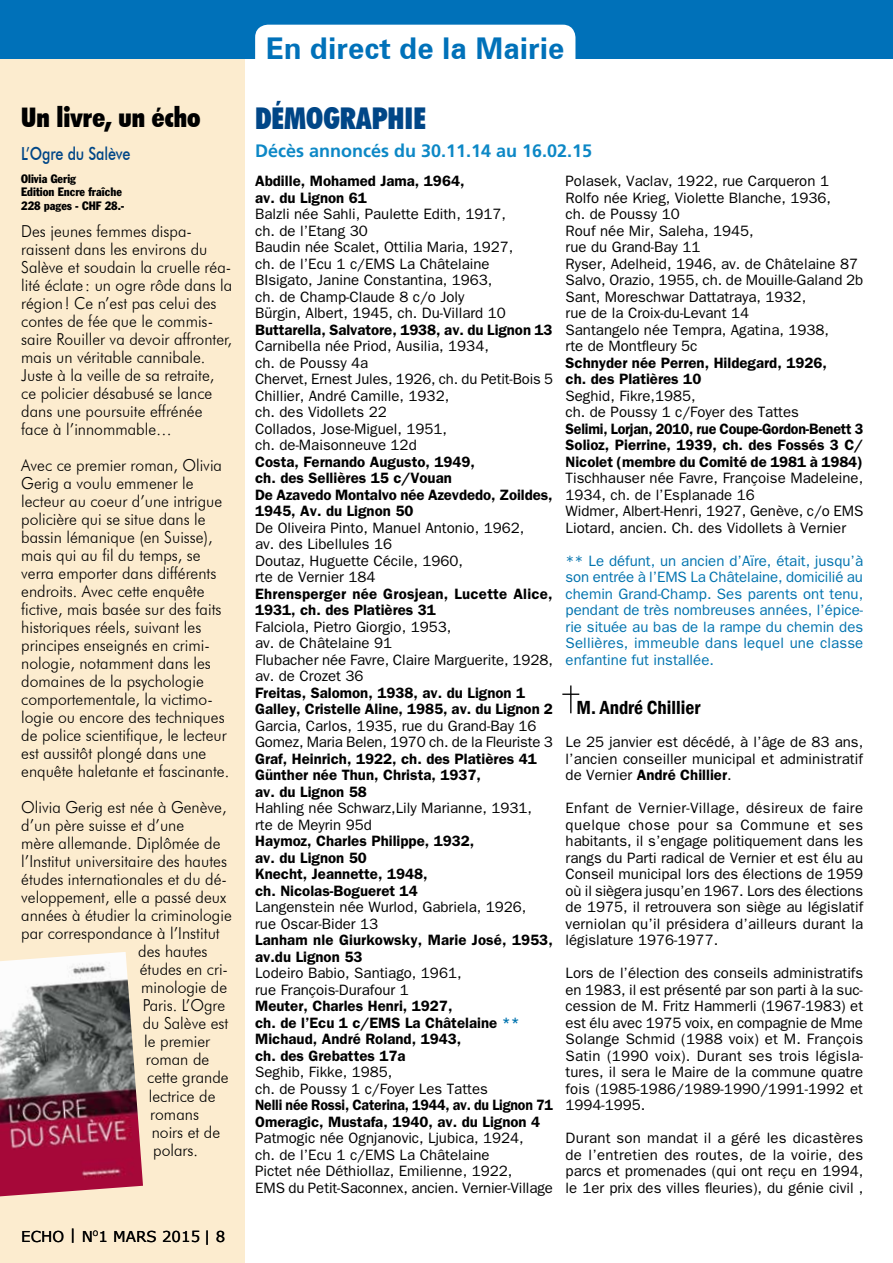
<style>
.page{position:relative;width:893px;height:1263px;background:#fff}
.page>*{position:absolute;margin:0;border:0;box-sizing:border-box;transform-origin:0 0}
.t1{font:700 30px "Zurich BT";color:#0071b9}
.t2{font:900 condensed 30px "Futura BT";color:#004687}
.t3{font:900 condensed 27px "Futura BT";color:#000}
.t4{font:600 condensed 19.5px "Franklin Gothic";color:#000}
.t5{font:700 18px "Frutiger";color:#0d88c6}
.t6{font:500 18px "Futura BT";letter-spacing:-.01em;color:#004687;scale:.8 1}
.t7{font:300 16.5px/18px "Futura BT";color:#000;scale:.95 1}
.t8{font:15px/16.5px "Franklin Gothic";color:#000}
.t9{font:600 15px/16.5px "Franklin Gothic";color:#000}
.t10{font:15px/16.5px "Franklin Gothic";letter-spacing:.01em;color:#0073af;text-align:justify}
.t11{font:600 15px/16.5px "Franklin Gothic";color:#000;text-align:justify;scale:.95 1}
.t12{font:600 15px/16.5px "Franklin Gothic";color:#000;scale:.94 1}
.t13{font:15px "Verdana";color:#000}
.t14{font:condensed 12px/13.5px "Franklin Gothic";color:#000}
.s1{color:#0073af}
.s2{font-weight:600}
</style>
<div class="page">
<div style="left:0;top:0;width:245px;height:1263px;background:#fceccf"></div>
<div style="left:0;top:0;width:893px;height:59px;background:#0071b9"></div>
<div style="left:255px;top:25px;width:320px;height:34px;background:#fff"></div>
<img style="left:0;top:952px;width:143px;height:244px">
<svg style="left:562px;top:685px;width:17px;height:28px"></svg>
<h2 class="t3" style="left:21px;top:101px;width:181px">Un livre, un écho</h2>
<p class="t6" style="left:21px;top:142px;width:138px">L’Ogre du Salève</p>
<p class="t14" style="left:21px;top:171px;width:105px">Olivia Gerig<br>Edition Encre fraîche<br>228 pages - CHF 28.-</p>
<p class="t7" style="left:21px;top:222px;width:224px">Des jeunes femmes dispa&shy;raissent dans les environs du<br>Salève et soudain la cruelle réa&shy;lité éclate : un ogre rôde dans la région! Ce n’est pas celui des contes de fée que le commis&shy;saire Rouiller va devoir affronter, mais un véritable cannibale.<br>Juste à la veille de sa retraite, ce policier désabusé se lance dans une poursuite effrénée face à l’innommable…</p>
<p class="t7" style="left:21px;top:456px;width:220px">Avec ce premier roman, Olivia<br>Gerig a voulu emmener le lecteur au coeur d’une intrigue policière qui se situe dans le bassin lémanique (en Suisse), mais qui au fil du temps, se verra emporter dans différents endroits. Avec cette enquête fictive, mais basée sur des faits historiques réels, suivant les principes enseignés en crimi&shy;nologie, notamment dans les domaines de la psychologie comportementale, la victimo&shy;logie ou encore des techniques de police scientifique, le lecteur est aussitôt plongé dans une enquête haletante et fascinante.</p>
<p class="t7" style="left:21px;top:798px;width:218px">Olivia Gerig est née à Genève,</p>
<p class="t7" style="left:21px;top:816px;width:173px">d’un père suisse et d’une</p>
<p class="t7" style="left:21px;top:834px;width:211px">mère allemande. Diplômée de</p>
<p class="t7" style="left:21px;top:852px;width:218px">l’Institut universitaire des hautes</p>
<p class="t7" style="left:21px;top:870px;width:218px">études internationales et du dé-</p>
<p class="t7" style="left:21px;top:888px;width:217px">veloppement, elle a passé deux</p>
<p class="t7" style="left:21px;top:906px;width:223px">années à étudier la criminologie</p>
<p class="t7" style="left:21px;top:924px;width:210px">par correspondance à l’Institut</p>
<p class="t7" style="left:138px;top:942px;width:74px">des hautes</p>
<p class="t7" style="left:140px;top:960px;width:94px">études en cri-</p>
<p class="t7" style="left:141px;top:978px;width:92px">minologie de</p>
<p class="t7" style="left:143px;top:996px;width:88px">Paris. L’Ogre</p>
<p class="t7" style="left:143px;top:1014px;width:92px">du Salève est</p>
<p class="t7" style="left:144px;top:1032px;width:71px">le premier</p>
<p class="t7" style="left:146px;top:1050px;width:68px">roman de</p>
<p class="t7" style="left:147px;top:1068px;width:87px">cette grande</p>
<p class="t7" style="left:149px;top:1086px;width:72px">lectrice de</p>
<p class="t7" style="left:150px;top:1104px;width:53px">romans</p>
<p class="t7" style="left:152px;top:1122px;width:74px">noirs et de</p>
<p class="t7" style="left:153px;top:1140px;width:49px">polars.</p>
<p class="t13" style="left:21px;top:1226px;width:206px">ECHO | N<sup>O</sup>1 MARS 2015 | 8</p>
<h1 class="t1" style="left:266px;top:30px;width:300px">En direct de la Mairie</h1>
<h1 class="t2" style="left:255px;top:100px;width:172px">DÉMOGRAPHIE</h1>
<p class="t5" style="left:255px;top:140px;width:339px">Décès annoncés du 30.11.14 au 16.02.15</p>
<p class="t9" style="left:255px;top:172px;width:211px">Abdille, Mohamed Jama, 1964, av. du Lignon 61</p>
<p class="t8" style="left:255px;top:205px;width:260px">Balzli née Sahli, Paulette Edith, 1917, ch. de l’Etang 30<br>Baudin née Scalet, Ottilia Maria, 1927, ch. de l’Ecu 1 c/EMS La Châtelaine BIsigato, Janine Constantina, 1963, ch. de Champ-Claude 8 c/o Joly Bürgin, Albert, 1945, ch. Du-Villard 10</p>
<p class="t9" style="left:255px;top:321px;width:299px">Buttarella, Salvatore, 1938, av. du Lignon 13</p>
<p class="t8" style="left:255px;top:337px;width:299px">Carnibella née Priod, Ausilia, 1934,<br>ch. de Poussy 4a<br>Chervet, Ernest Jules, 1926, ch. du Petit-Bois 5<br>Chillier, André Camille, 1932,<br>ch. des Vidollets 22<br>Collados, Jose-Miguel, 1951,<br>ch. de-Maisonneuve 12d</p>
<p class="t9" style="left:255px;top:453px;width:299px">Costa, Fernando Augusto, 1949,<br>ch. des Sellières 15 c/Vouan<br>De Azavedo Montalvo née Azevdedo, Zoildes,<br>1945, Av. du Lignon 50</p>
<p class="t8" style="left:255px;top:519px;width:271px">De Oliveira Pinto, Manuel Antonio, 1962, av. des Libellules 16<br>Doutaz, Huguette Cécile, 1960,<br>rte de Vernier 184</p>
<p class="t9" style="left:255px;top:585px;width:299px">Ehrensperger née Grosjean, Lucette Alice,<br>1931, ch. des Platières 31</p>
<p class="t8" style="left:255px;top:618px;width:299px">Falciola, Pietro Giorgio, 1953,<br>av. de Châtelaine 91<br>Flubacher née Favre, Claire Marguerite, 1928, av. de Crozet 36</p>
<p class="t9" style="left:255px;top:684px;width:299px">Freitas, Salomon, 1938, av. du Lignon 1<br>Galley, Cristelle Aline, 1985, av. du Lignon 2</p>
<p class="t8" style="left:255px;top:717px;width:299px">Garcia, Carlos, 1935, rue du Grand-Bay 16<br>Gomez, Maria Belen, 1970 ch. de la Fleuriste 3</p>
<p class="t9" style="left:255px;top:750px;width:283px">Graf, Heinrich, 1922, ch. des Platières 41<br>Günther née Thun, Christa, 1937,<br>av. du Lignon 58</p>
<p class="t8" style="left:255px;top:799px;width:278px">Hahling née Schwarz,Lily Marianne, 1931, rte de Meyrin 95d</p>
<p class="t9" style="left:255px;top:832px;width:221px">Haymoz, Charles Philippe, 1932, av. du Lignon 50<br>Knecht, Jeannette, 1948,<br>ch. Nicolas-Bogueret 14</p>
<p class="t8" style="left:255px;top:898px;width:273px">Langenstein née Wurlod, Gabriela, 1926, rue Oscar-Bider 13</p>
<p class="t9" style="left:255px;top:931px;width:299px">Lanham nle Giurkowsky, Marie José, 1953, av.du Lignon 53</p>
<p class="t8" style="left:255px;top:964px;width:208px">Lodeiro Babio, Santiago, 1961, rue François-Durafour 1</p>
<p class="t9" style="left:255px;top:997px;width:266px">Meuter, Charles Henri, 1927,<br>ch. de l’Ecu 1 c/EMS La Châtelaine <span class="s1">**<br></span>Michaud, André Roland, 1943,<br>ch. des Grebattes 17a</p>
<p class="t8" style="left:255px;top:1063px;width:234px">Seghib, Fikke, 1985,<br>ch. de Poussy 1 c/Foyer Les Tattes</p>
<p class="t12" style="left:255px;top:1096px;width:318px">Nelli née Rossi, Caterina, 1944, av. du Lignon 71<br>Omeragic, Mustafa, 1940, av. du Lignon 4</p>
<p class="t8" style="left:255px;top:1129px;width:299px">Patmogic née Ognjanovic, Ljubica, 1924,<br>ch. de l’Ecu 1 c/EMS La Châtelaine<br>Pictet née Déthiollaz, Emilienne, 1922,<br>EMS du Petit-Saconnex, ancien. Vernier-Village</p>
<p class="t8" style="left:566px;top:172px;width:299px">Polasek, Vaclav, 1922, rue Carqueron 1<br>Rolfo née Krieg, Violette Blanche, 1936,<br>ch. de Poussy 10<br>Rouf née Mir, Saleha, 1945,<br>rue du Grand-Bay 11<br>Ryser, Adelheid, 1946, av. de Châtelaine 87<br>Salvo, Orazio, 1955, ch. de Mouille-Galand 2b<br>Sant, Moreschwar Dattatraya, 1932,<br>rue de la Croix-du-Levant 14<br>Santangelo née Tempra, Agatina, 1938,<br>rte de Montfleury 5c</p>
<p class="t9" style="left:566px;top:354px;width:263px">Schnyder née Perren, Hildegard, 1926, ch. des Platières 10</p>
<p class="t8" style="left:566px;top:387px;width:235px">Seghid, Fikre,1985,<br>ch. de Poussy 1 c/Foyer des Tattes</p>
<p class="t11" style="left:566px;top:420px;width:315px">Selimi, Lorjan, 2010, rue Coupe-Gordon-Benett 3<br>Solioz, Pierrine, 1939, ch. des Fossés 3 C/ Nicolet (membre du Comité de 1981 à 1984)</p>
<p class="t8" style="left:566px;top:469px;width:299px">Tischhauser née Favre, Françoise Madeleine, 1934, ch. de l’Esplanade 16<br>Widmer, Albert-Henri, 1927, Genève, c/o EMS Liotard, ancien. Ch. des Vidollets à Vernier</p>
<p class="t10" style="left:566px;top:552px;width:299px">** Le défunt, un ancien d’Aïre, était, jusqu’à son entrée à l’EMS La Châtelaine, domicilié au chemin Grand-Champ. Ses parents ont tenu, pendant de très nombreuses années, l’épice&shy;rie située au bas de la rampe du chemin des Sellières, immeuble dans lequel une classe enfantine fut installée.</p>
<h3 class="t4" style="left:576px;top:694px;width:125px">M. André Chillier</h3>
<p class="t8" style="left:566px;top:733px;width:299px;text-align:justify">Le 25 janvier est décédé, à l’âge de 83 ans, l’ancien conseiller municipal et administratif de Vernier <span class="s2">André Chillier</span>.</p>
<p class="t8" style="left:566px;top:799px;width:299px;text-align:justify">Enfant de Vernier-Village, désireux de faire quelque chose pour sa Commune et ses habitants, il s’engage politiquement dans les rangs du Parti radical de Vernier et est élu au Conseil municipal lors des élections de 1959 où il siègera jusqu’en 1967. Lors des élections de 1975, il retrouvera son siège au législatif verniolan qu’il présidera d’ailleurs durant la législature 1976-1977.</p>
<p class="t8" style="left:566px;top:964px;width:299px;text-align:justify">Lors de l’élection des conseils administratifs en 1983, il est présenté par son parti à la suc&shy;cession de M. Fritz Hammerli (1967-1983) et est élu avec 1975 voix, en compagnie de Mme Solange Schmid (1988 voix) et M. François Satin (1990 voix). Durant ses trois législa&shy;tures, il sera le Maire de la commune quatre fois (1985-1986/1989-1990/1991-1992 et 1994-1995.</p>
<p class="t8" style="left:566px;top:1129px;width:299px;text-align:justify">Durant son mandat il a géré les dicastères de l’entretien des routes, de la voirie, des parcs et promenades (qui ont reçu en 1994, le 1er prix des villes fleuries), du génie civil ,</p>
</div>
